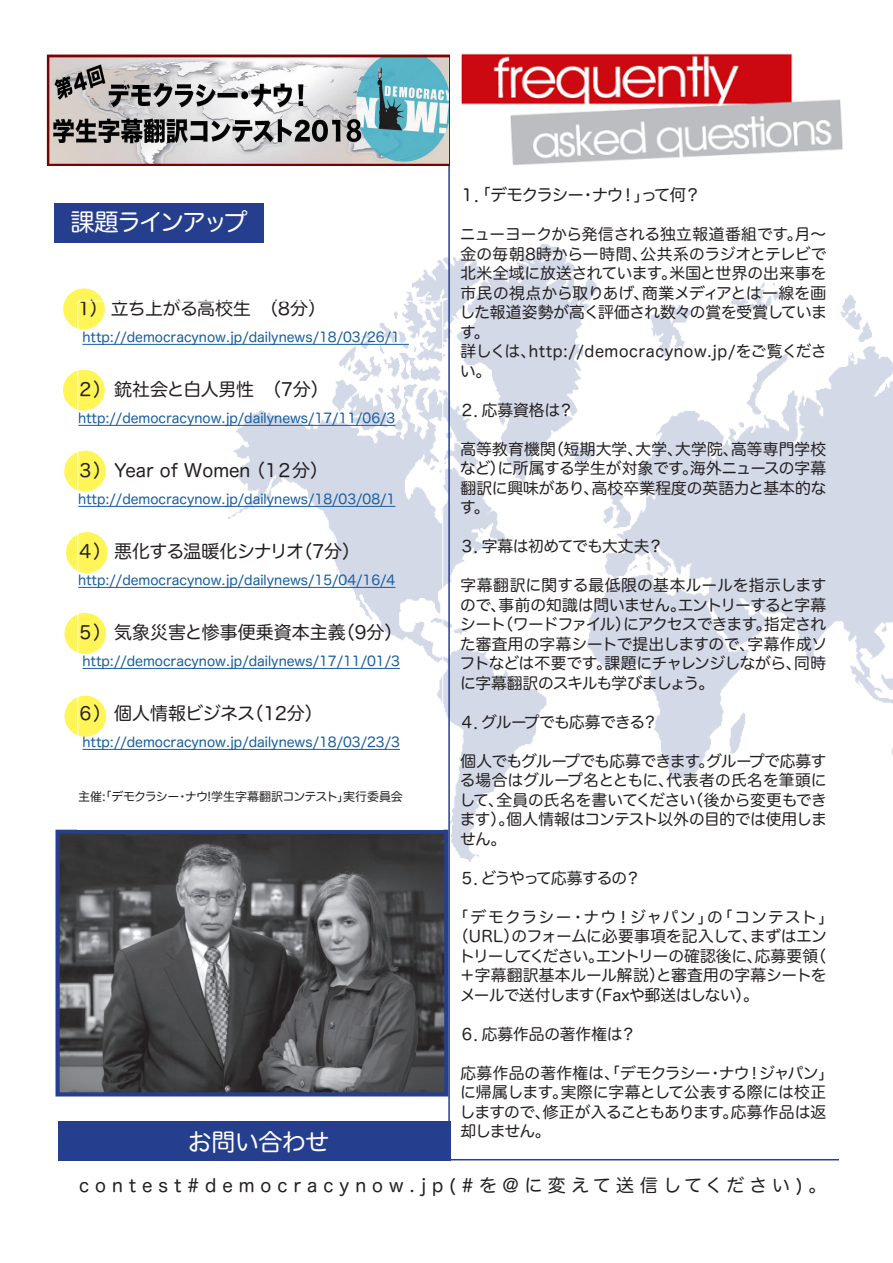
<style>
.page{position:relative;width:893px;height:1263px;background:#fff}
.page>*{position:absolute;margin:0;border:0;box-sizing:border-box;transform-origin:0 0}
.t1{font:24px "Hira Maru Pro N W4";letter-spacing:-.09em;color:#fff}
.t2{font:24px "Hira Maru Pro N W4";letter-spacing:-.045em;color:#fff}
.t3{font:18px "Hira Maru Pro N W4";color:#231f20}
.t4{font:18px "Hira Maru Pro N W4";letter-spacing:.335em;color:#231f20}
.t5{font:18px "Hira Maru Pro N W4";letter-spacing:-.03em;color:#231f20}
.t6{font:18px "Hira Maru Pro N W4";letter-spacing:-.02em;color:#231f20}
.t7{font:16.5px "Hira Maru Pro W4";letter-spacing:-.07em;color:#231f20}
.t8{font:15.75px/19.5px "Hira Maru Pro W4";letter-spacing:-.02em;color:#231f20;text-align:justify}
.t9{font:15.75px/19.5px "Hira Maru Pro W4";letter-spacing:.035em;color:#231f20}
.t10{font:15.75px "Hira Maru Pro W4";color:#231f20}
.t11{font:15.75px "Hira Maru Pro W4";letter-spacing:-.06em;color:#231f20}
.t12{font:15.75px "Hira Maru Pro W4";letter-spacing:.07em;color:#231f20}
.t13{font:15.75px "Hira Maru Pro W4";letter-spacing:-.04em;color:#231f20}
.t14{font:15.75px "Hira Maru Pro W4";letter-spacing:-.05em;color:#231f20}
.t15{font:15.75px "Hira Maru Pro W4";letter-spacing:-.07em;color:#231f20}
.t16{font:13.5px "Hira Maru Pro N W4";color:#175d9e}
.t17{font:12px "Hira Maru Pro N W4";letter-spacing:-.03em;color:#231f20}
</style>
<div class="page">
<img style="left:461px;top:53px;width:382px;height:112px">
<img style="left:229px;top:245px;width:664px;height:616px">
<img style="left:60px;top:835px;width:383px;height:256px">
<div style="left:55px;top:830px;width:393px;height:266px;border:4px solid #253f8e"></div>
<svg style="left:63px;top:370px;width:42px;height:41px"></svg>
<svg style="left:64px;top:451px;width:42px;height:41px"></svg>
<svg style="left:66px;top:532px;width:42px;height:41px"></svg>
<svg style="left:64px;top:613px;width:42px;height:41px"></svg>
<svg style="left:65px;top:696px;width:41px;height:41px"></svg>
<svg style="left:63px;top:288px;width:42px;height:41px"></svg>
<hr style="left:82px;top:344px;width:327px;height:1px;background:#175d9e">
<hr style="left:78px;top:425px;width:317px;height:1px;background:#175d9e">
<hr style="left:78px;top:506px;width:317px;height:1px;background:#175d9e">
<hr style="left:78px;top:587px;width:317px;height:1px;background:#175d9e">
<hr style="left:82px;top:668px;width:318px;height:1px;background:#175d9e">
<hr style="left:82px;top:749px;width:318px;height:1px;background:#175d9e">
<div style="left:54px;top:203px;width:210px;height:40px;background:#253f8e"></div>
<div style="left:58px;top:1121px;width:393px;height:39px;background:#253f8e"></div>
<hr style="left:448px;top:159px;width:2px;height:1001px;background:#253f8e">
<hr style="left:428px;top:1159px;width:411px;height:1px;background:#253f8e">
<img style="left:47px;top:54px;width:403px;height:112px">
<p class="t7" style="left:459px;top:181px;width:243px">１．「デモクラシー・ナウ！」って何？</p>
<p class="t8" style="left:459px;top:224px;width:369px">ニューヨークから発信される独立報道番組です。月～金の毎朝8時から一時間、公共系のラジオとテレビで北米全域に放送されています。米国と世界の出来事を市民の視点から取りあげ、商業メディアとは一線を画した報道姿勢が高く評価され数々の賞を受賞しています。</p>
<p class="t9" style="left:460px;top:341px;width:368px">詳しくは、http://democracynow.jp/をご覧ください。</p>
<p class="t8" style="left:459px;top:399px;width:130px">２．応募資格は？　</p>
<p class="t8" style="left:460px;top:438px;width:368px">高等教育機関（短期大学、大学、大学院、高等専門学校など）に所属する学生が対象です。海外ニュースの字幕翻訳に興味があり、高校卒業程度の英語力と基本的なす。</p>
<p class="t8" style="left:459px;top:536px;width:206px">３．字幕は初めてでも大丈夫？</p>
<p class="t8" style="left:460px;top:575px;width:369px">字幕翻訳に関する最低限の基本ルールを指示しますので、事前の知識は問いません。エントリーすると字幕シート（ワードファイル）にアクセスできます。指定された審査用の字幕シートで提出しますので、字幕作成ソフトなどは不要です。課題にチャレンジしながら、同時に字幕翻訳のスキルも学びましょう。</p>
<p class="t14" style="left:459px;top:708px;width:200px">４．グループでも応募できる？</p>
<p class="t8" style="left:459px;top:750px;width:369px">個人でもグループでも応募できます。グループで応募する場合はグループ名とともに、代表者の氏名を筆頭にして、全員の氏名を書いてください（後から変更もできます）。個人情報はコンテスト以外の目的では使用しません。</p>
<p class="t15" style="left:459px;top:864px;width:183px">５．どうやって応募するの？</p>
<p class="t12" style="left:453px;top:903px;width:383px">「デモクラシー・ナウ！ジャパン」の「コンテスト」</p>
<p class="t8" style="left:453px;top:926px;width:376px">（URL）のフォームに必要事項を記入して、まずはエン</p>
<p class="t11" style="left:459px;top:942px;width:368px">トリーしてください。エントリーの確認後に、応募要領（</p>
<p class="t10" style="left:460px;top:962px;width:369px">＋字幕翻訳基本ルール解説）と審査用の字幕シートを</p>
<p class="t13" style="left:460px;top:981px;width:301px">メールで送付します（Faxや郵送はしない）。</p>
<p class="t10" style="left:459px;top:1020px;width:178px">６．応募作品の著作権は？</p>
<p class="t8" style="left:459px;top:1062px;width:376px;text-align:left">応募作品の著作権は、「デモクラシー・ナウ！ジャパン」に帰属します。実際に字幕として公表する際には校正しますので、修正が入ることもあります。応募作品は返却しません。</p>
<p class="t1" style="left:71px;top:201px;width:178px">課題ラインアップ</p>
<p class="t5" style="left:78px;top:293px;width:250px">1） 立ち上がる高校生　（8分）</p>
<p class="t16" style="left:82px;top:326px;width:319px">http://democracynow.jp/dailynews/18/03/26/1</p>
<p class="t6" style="left:77px;top:374px;width:254px">２） 銃社会と白人男性　（7分）</p>
<p class="t16" style="left:78px;top:407px;width:319px">http://democracynow.jp/dailynews/17/11/06/3</p>
<p class="t3" style="left:77px;top:455px;width:253px">３） Year of Women （1２分）</p>
<p class="t16" style="left:78px;top:488px;width:319px">http://democracynow.jp/dailynews/18/03/08/1</p>
<p class="t5" style="left:77px;top:536px;width:285px">４） 悪化する温暖化シナリオ（7分）</p>
<p class="t16" style="left:78px;top:569px;width:319px">http://democracynow.jp/dailynews/15/04/16/4</p>
<p class="t3" style="left:77px;top:617px;width:327px">５） 気象災害と惨事便乗資本主義（9分）</p>
<p class="t16" style="left:82px;top:650px;width:319px">http://democracynow.jp/dailynews/17/11/01/3</p>
<p class="t3" style="left:77px;top:698px;width:248px">６） 個人情報ビジネス（12分）</p>
<p class="t16" style="left:82px;top:731px;width:319px">http://democracynow.jp/dailynews/18/03/23/3</p>
<p class="t17" style="left:78px;top:786px;width:326px">主催:「デモクラシー・ナウ!学生字幕翻訳コンテスト」実行委員会</p>
<p class="t2" style="left:188px;top:1121px;width:143px">お問い合わせ</p>
<p class="t4" style="left:79px;top:1169px;width:748px">contest#democracynow.jp(#を@に変えて送信してください)。</p>
</div>
